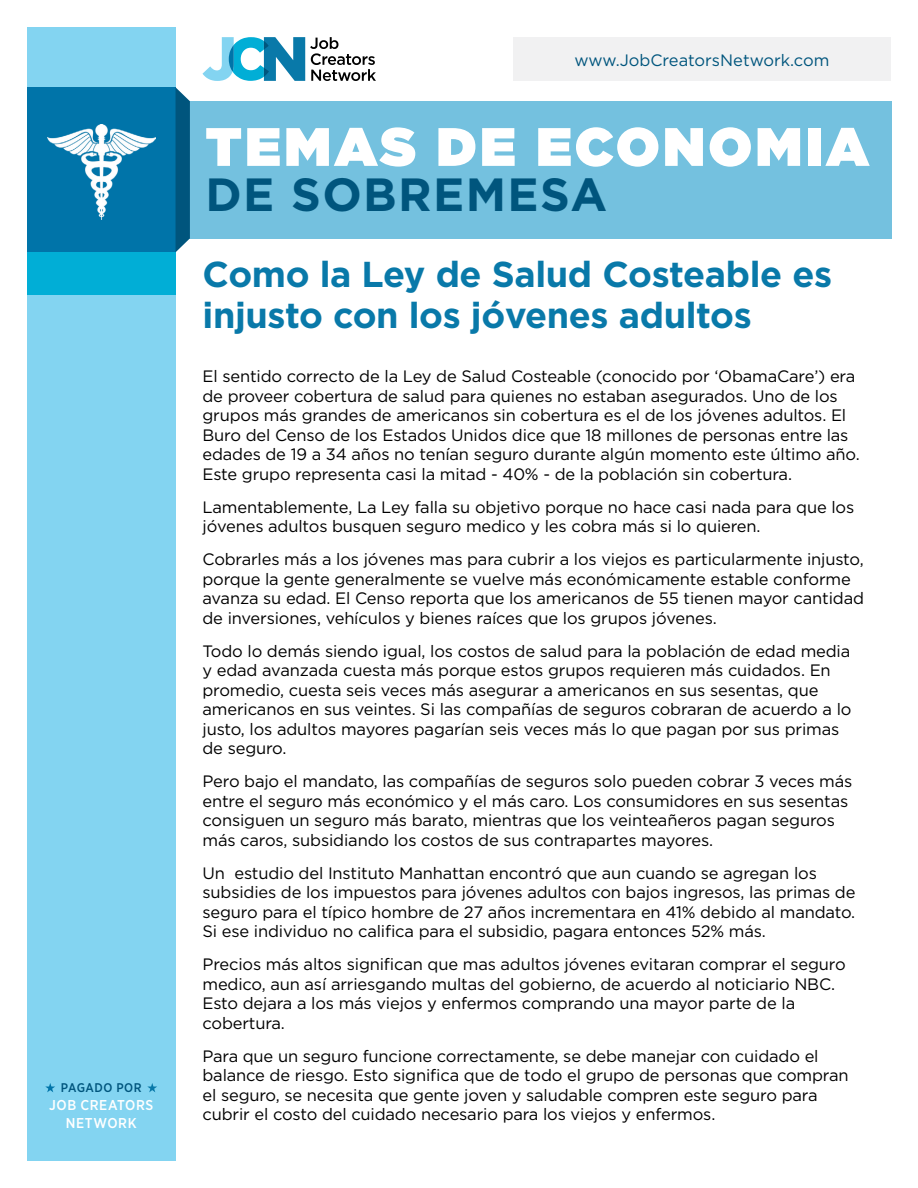
<style>
.page{position:relative;width:918px;height:1188px;background:#fff}
.page>*{position:absolute;margin:0;border:0;box-sizing:border-box;transform-origin:0 0}
.t1{font:900 54px "Gotham";letter-spacing:.06em;color:#fff}
.t2{font:700 46.5px "Gotham";letter-spacing:.03em;color:#00557d}
.t3{font:700 36px/41.4px "Gotham";letter-spacing:-.01em;color:#0979a9}
.t4{font:16.5px/19.5px "Gotham";letter-spacing:-.01em;color:#000}
.t5{font:16.5px "Gotham";color:#00557d}
.t6{font:500 14.25px/18px "Gotham Narrow";letter-spacing:.04em;color:#fff;text-align:center}
.t7{font:500 12.6px "Gotham Narrow";letter-spacing:.04em;color:#00557d}
</style>
<div class="page">
<div style="left:27px;top:27px;width:149px;height:1134px;background:#83d4f1"></div>
<div style="left:27px;top:252px;width:149px;height:43px;background:#01aed6"></div>
<div style="left:27px;top:101px;width:864px;height:137px;background:#74c1df"></div>
<div style="left:27px;top:87px;width:149px;height:165px;background:#0074a9"></div>
<svg style="left:176px;top:88px;width:14px;height:164px;background:#156388"></svg>
<div style="left:513px;top:37px;width:378px;height:44px;background:#f1f1f2"></div>
<svg style="left:202px;top:37px;width:174px;height:44px"></svg>
<svg style="left:45px;top:1083px;width:10px;height:9px"></svg>
<svg style="left:147px;top:1083px;width:10px;height:9px"></svg>
<img style="left:48px;top:124px;width:108px;height:96px">
<p class="t7" style="left:61px;top:1080px;width:82px">PAGADO POR</p>
<p class="t6" style="left:49px;top:1096px;width:106px">JOB CREATORS<br>NETWORK</p>
<p class="t5" style="left:575px;top:51px;width:256px">www.JobCreatorsNetwork.com</p>
<h1 class="t1" style="left:206px;top:116px;width:665px">TEMAS DE ECONOMIA</h1>
<h2 class="t2" style="left:206px;top:168px;width:403px">DE SOBREMESA</h2>
<h3 class="t3" style="left:202px;top:252px;width:631px">Como la Ley de Salud Costeable es injusto con los jóvenes adultos</h3>
<p class="t4" style="left:202px;top:366px;width:659px">El sentido correcto de la Ley de Salud Costeable (conocido por ‘ObamaCare’) era de proveer cobertura de salud para quienes no estaban asegurados. Uno de los grupos más grandes de americanos sin cobertura es el de los jóvenes adultos. El Buro del Censo de los Estados Unidos dice que 18 millones de personas entre las edades de 19 a 34 años no tenían seguro durante algún momento este último año.<br>Este grupo representa casi la mitad - 40% - de la población sin cobertura.</p>
<p class="t4" style="left:202px;top:497px;width:653px">Lamentablemente, La Ley falla su objetivo porque no hace casi nada para que los jóvenes adultos busquen seguro medico y les cobra más si lo quieren.</p>
<p class="t4" style="left:202px;top:549px;width:663px">Cobrarles más a los jóvenes mas para cubrir a los viejos es particularmente injusto, porque la gente generalmente se vuelve más económicamente estable conforme avanza su edad. El Censo reporta que los americanos de 55 tienen mayor cantidad de inversiones, vehículos y bienes raíces que los grupos jóvenes.</p>
<p class="t4" style="left:202px;top:641px;width:651px">Todo lo demás siendo igual, los costos de salud para la población de edad media y edad avanzada cuesta más porque estos grupos requieren más cuidados. En promedio, cuesta seis veces más asegurar a americanos en sus sesentas, que americanos en sus veintes. Si las compañías de seguros cobraran de acuerdo a lo justo, los adultos mayores pagarían seis veces más lo que pagan por sus primas de seguro.</p>
<p class="t4" style="left:202px;top:771px;width:651px">Pero bajo el mandato, las compañías de seguros solo pueden cobrar 3 veces más entre el seguro más económico y el más caro. Los consumidores en sus sesentas consiguen un seguro más barato, mientras que los veinteañeros pagan seguros más caros, subsidiando los costos de sus contrapartes mayores.</p>
<p class="t4" style="left:202px;top:863px;width:655px">Un estudio del Instituto Manhattan encontró que aun cuando se agregan los subsidies de los impuestos para jóvenes adultos con bajos ingresos, las primas de seguro para el típico hombre de 27 años incrementara en 41% debido al mandato.<br>Si ese individuo no califica para el subsidio, pagara entonces 52% más.</p>
<p class="t4" style="left:202px;top:954px;width:645px">Precios más altos significan que mas adultos jóvenes evitaran comprar el seguro medico, aun así arriesgando multas del gobierno, de acuerdo al noticiario NBC.<br>Esto dejara a los más viejos y enfermos comprando una mayor parte de la cobertura.</p>
<p class="t4" style="left:202px;top:1046px;width:648px">Para que un seguro funcione correctamente, se debe manejar con cuidado el balance de riesgo. Esto significa que de todo el grupo de personas que compran el seguro, se necesita que gente joven y saludable compren este seguro para cubrir el costo del cuidado necesario para los viejos y enfermos.</p>
</div>
